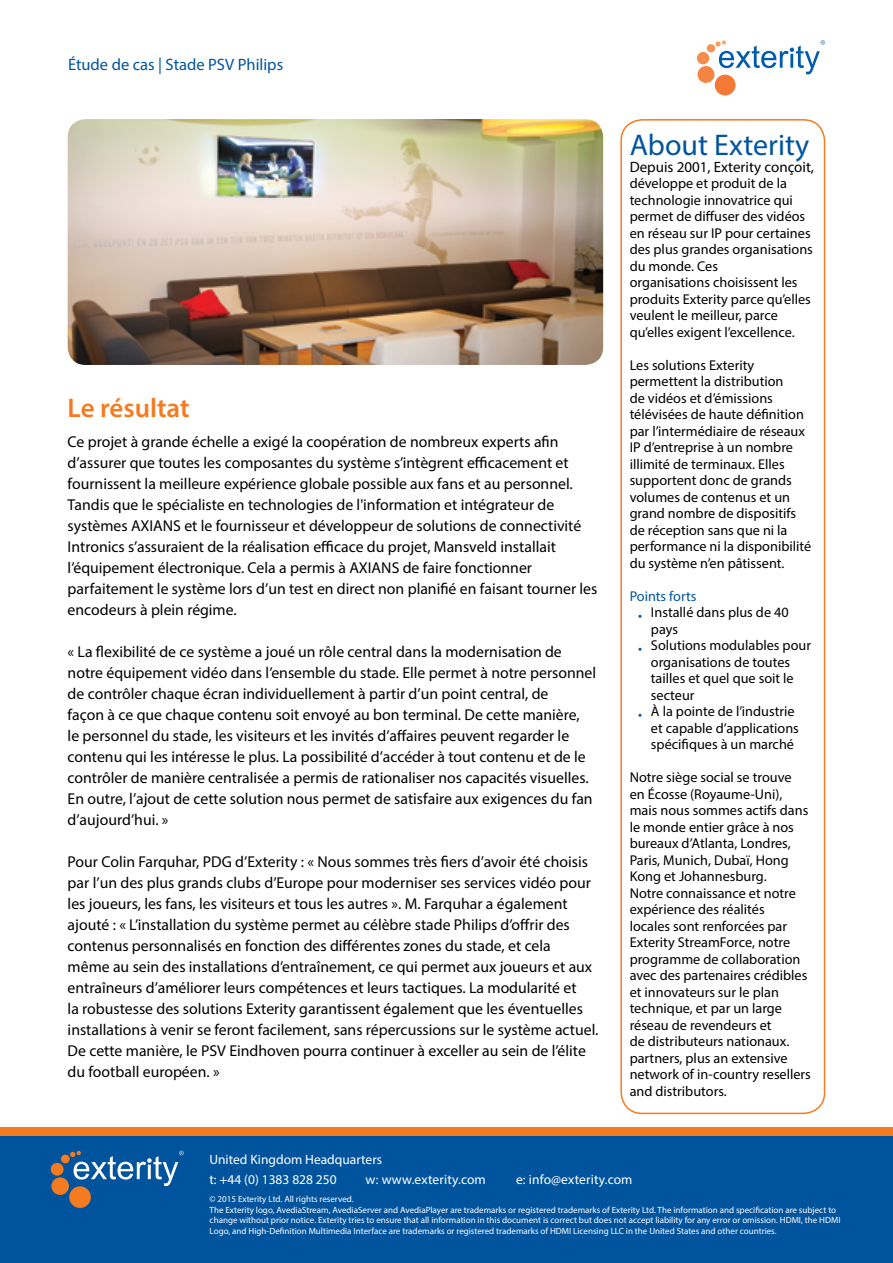
<style>
.page{position:relative;width:893px;height:1263px;background:#fff}
.page>*{position:absolute;margin:0;border:0;box-sizing:border-box;transform-origin:0 0}
.t1{font:30px "Myriad Pro";color:#00549e}
.t2{font:600 27px "Myriad Pro";color:#f47b20}
.t3{font:16.5px "Myriad Pro";color:#00549e}
.body{font:15.75px/21px "Myriad Pro";color:#000}
.t4{font:15px "Myriad Pro";color:#000}
.t5{font:14.25px/16.5px "Myriad Pro";color:#000}
.t6{font:14.25px "Myriad Pro";color:#00549e}
.t7{font:13.5px/20.5px "Myriad Pro";color:#fff}
.t8{font:9px/10.8px "Myriad Pro";color:#fff}
.s1{color:#00549e}
</style>
<div class="page">
<div style="left:707px;top:44px;width:8px;height:9px;background:#f79557;border-radius:50%"></div>
<div style="left:697px;top:52px;width:12px;height:12px;background:#f68c4c;border-radius:50%"></div>
<div style="left:697px;top:66px;width:17px;height:17px;background:#f58342;border-radius:50%"></div>
<div style="left:715px;top:75px;width:20px;height:20px;background:#f47937;border-radius:50%"></div>
<svg style="left:715px;top:40px;width:110px;height:34px"></svg>
<div style="left:0;top:1133px;width:893px;height:130px;background:#00549e"></div>
<div style="left:61px;top:1154px;width:9px;height:9px;background:#f47b20;border-radius:50%"></div>
<div style="left:51px;top:1163px;width:13px;height:13px;background:#f47b20;border-radius:50%"></div>
<div style="left:51px;top:1177px;width:18px;height:18px;background:#f47b20;border-radius:50%"></div>
<div style="left:69px;top:1186px;width:22px;height:22px;background:#f47b20;border-radius:50%"></div>
<svg style="left:70px;top:1151px;width:114px;height:35px"></svg>
<div style="left:0;top:1127px;width:893px;height:8px;background:#f47b20"></div>
<div style="left:620px;top:119px;width:205px;height:995px;border:2px solid #f47b20;border-radius:21px"></div>
<img style="left:68px;top:119px;width:535px;height:246px">
<p class="t3" style="left:68px;top:54px;width:217px">Étude de cas | Stade PSV Philips</p>
<p class="t2" style="left:68px;top:391px;width:123px">Le résultat</p>
<p class="body" style="left:68px;top:431px;width:531px">Ce projet à grande échelle a exigé la coopération de nombreux experts afin d’assurer que toutes les composantes du système s’intègrent efficacement et fournissent la meilleure expérience globale possible aux fans et au personnel.<br>Tandis que le spécialiste en technologies de l'information et intégrateur de systèmes AXIANS et le fournisseur et développeur de solutions de connectivité Intronics s’assuraient de la réalisation efficace du projet, Mansveld installait l’équipement électronique. Cela a permis à AXIANS de faire fonctionner parfaitement le système lors d’un test en direct non planifié en faisant tourner les encodeurs à plein régime.</p>
<p class="body" style="left:68px;top:641px;width:530px">« La flexibilité de ce système a joué un rôle central dans la modernisation de notre équipement vidéo dans l’ensemble du stade. Elle permet à notre personnel de contrôler chaque écran individuellement à partir d’un point central, de<br>façon à ce que chaque contenu soit envoyé au bon terminal. De cette manière,<br>le personnel du stade, les visiteurs et les invités d’affaires peuvent regarder le contenu qui les intéresse le plus. La possibilité d’accéder à tout contenu et de le contrôler de manière centralisée a permis de rationaliser nos capacités visuelles.<br>En outre, l’ajout de cette solution nous permet de satisfaire aux exigences du fan d’aujourd’hui. »</p>
<p class="body" style="left:68px;top:851px;width:532px">Pour Colin Farquhar, PDG d’Exterity : « Nous sommes très fiers d’avoir été choisis par l’un des plus grands clubs d’Europe pour moderniser ses services vidéo pour les joueurs, les fans, les visiteurs et tous les autres ». M. Farquhar a également ajouté : « L’installation du système permet au célèbre stade Philips d’offrir des contenus personnalisés en fonction des différentes zones du stade, et cela<br>même au sein des installations d’entraînement, ce qui permet aux joueurs et aux entraîneurs d’améliorer leurs compétences et leurs tactiques. La modularité et<br>la robustesse des solutions Exterity garantissent également que les éventuelles installations à venir se feront facilement, sans répercussions sur le système actuel.<br>De cette manière, le PSV Eindhoven pourra continuer à exceller au sein de l’élite du football européen. »</p>
<p class="t1" style="left:630px;top:127px;width:181px">About Exterity</p>
<p class="t4" style="left:630px;top:157px;width:186px">Depuis 2001, Exterity conçoit,</p>
<p class="t5" style="left:630px;top:175px;width:185px">développe et produit de la technologie innovatrice qui permet de diffuser des vidéos en réseau sur IP pour certaines des plus grandes organisations du monde. Ces</p>
<p class="t5" style="left:630px;top:274px;width:183px">organisations choisissent les produits Exterity parce qu’elles veulent le meilleur, parce qu’elles exigent l’excellence.</p>
<p class="t5" style="left:630px;top:356px;width:183px">Les solutions Exterity permettent la distribution<br>de vidéos et d’émissions télévisées de haute définition par l’intermédiaire de réseaux<br>IP d’entreprise à un nombre illimité de terminaux. Elles supportent donc de grands volumes de contenus et un grand nombre de dispositifs de réception sans que ni la performance ni la disponibilité du système n’en pâtissent.</p>
<p class="t6" style="left:630px;top:587px;width:68px">Points forts</p>
<p class="t5" style="left:651px;top:604px;width:139px;text-indent:-13px"><span class="s1">•</span> Installé dans plus de 40 pays</p>
<p class="t5" style="left:651px;top:637px;width:162px;text-indent:-13px"><span class="s1">•</span> Solutions modulables pour organisations de toutes tailles et quel que soit le secteur</p>
<p class="t5" style="left:651px;top:703px;width:149px;text-indent:-13px"><span class="s1">•</span> À la pointe de l’industrie et capable d’applications spécifiques à un marché</p>
<p class="t5" style="left:630px;top:769px;width:183px">Notre siège social se trouve<br>en Écosse (Royaume-Uni), mais nous sommes actifs dans le monde entier grâce à nos bureaux d’Atlanta, Londres,<br>Paris, Munich, Dubaï, Hong<br>Kong et Johannesburg.<br>Notre connaissance et notre expérience des réalités<br>locales sont renforcées par<br>Exterity StreamForce, notre programme de collaboration avec des partenaires crédibles et innovateurs sur le plan technique, et par un large réseau de revendeurs et<br>de distributeurs nationaux. partners, plus an extensive network of in-country resellers and distributors.</p>
<p class="t7" style="left:209px;top:1149px;width:174px">United Kingdom Headquarters t: +44 (0) 1383 828 250</p>
<p class="t7" style="left:365px;top:1169px;width:122px">w: www.exterity.com</p>
<p class="t7" style="left:516px;top:1169px;width:118px">e: info@exterity.com</p>
<p class="t8" style="left:210px;top:1193px;width:632px">© 2015 Exterity Ltd. All rights reserved.<br>The Exterity logo, AvediaStream, AvediaServer and AvediaPlayer are trademarks or registered trademarks of Exterity Ltd. The information and specification are subject to change without prior notice. Exterity tries to ensure that all information in this document is correct but does not accept liability for any error or omission. HDMI, the HDMI Logo, and High-Definition Multimedia Interface are trademarks or registered trademarks of HDMI Licensing LLC in the United States and other countries.</p>
</div>
